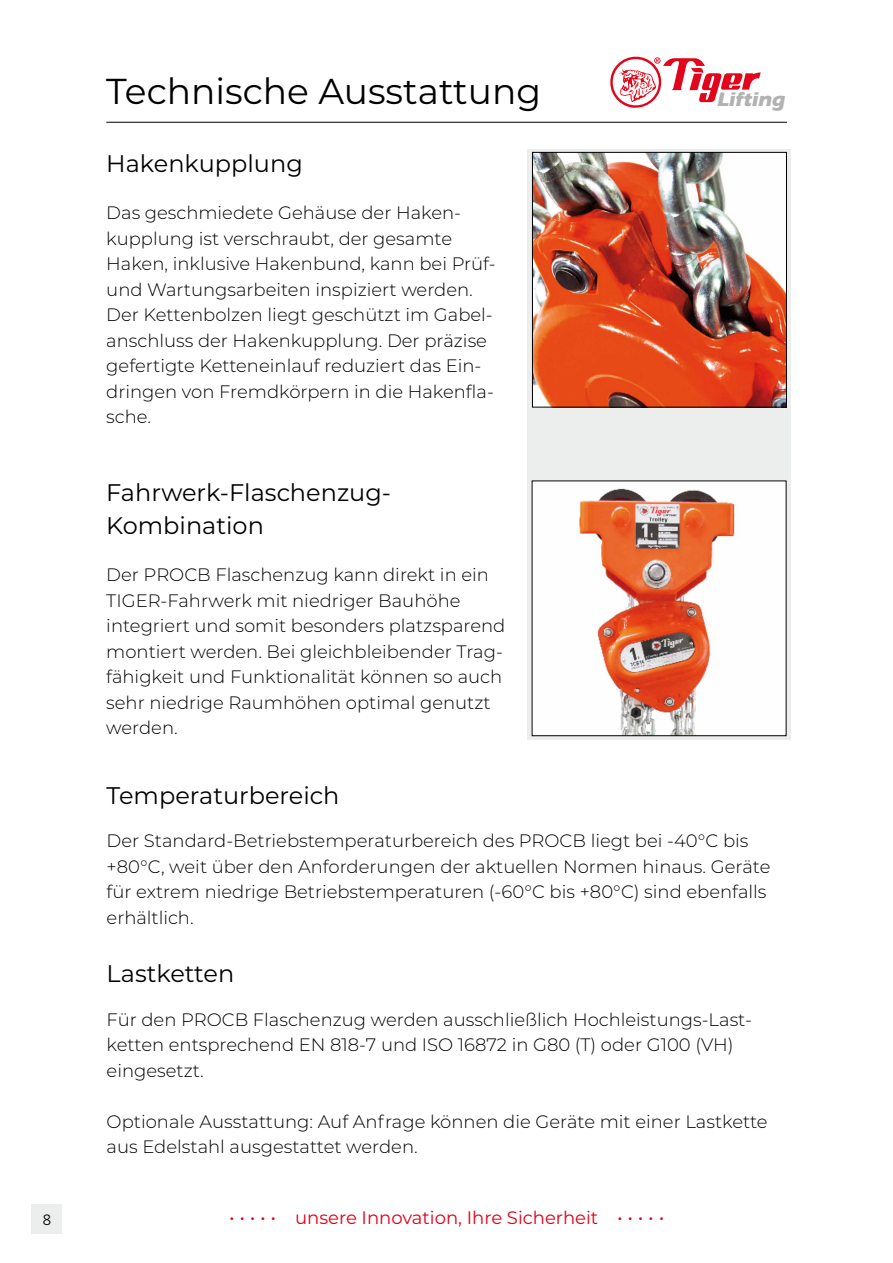
<style>
.page{position:relative;width:893px;height:1263px;background:#fff}
.page>*{position:absolute;margin:0;border:0;box-sizing:border-box;transform-origin:0 0}
.t1{font:36px "Montserrat";color:#000}
.t2{font:24px/33px "Montserrat";color:#000}
.t3{font:700 20.25px "Eras ITC";color:#b3b2b3}
.t4{font:300 18px/25.5px "Montserrat";color:#000}
.t5{font:18px "Montserrat";color:#e2001a}
.t6{font:300 15px "Frutiger";color:#000}
</style>
<div class="page">
<div style="left:32px;top:1204px;width:30px;height:30px;background:#eceded"></div>
<svg style="left:610px;top:57px;width:151px;height:51px"></svg>
<hr style="left:106px;top:122px;width:681px;height:1px;background:#000">
<div style="left:527px;top:150px;width:263px;height:590px;background:#eceded"></div>
<img style="left:534px;top:482px;width:250px;height:252px">
<img style="left:534px;top:154px;width:251px;height:251px">
<div style="left:532px;top:152px;width:255px;height:255px;border:1px solid #000"></div>
<p class="t6" style="left:43px;top:1211px;width:10px">8</p>
<h1 class="t1" style="left:106px;top:66px;width:436px">Technische Ausstattung</h1>
<h2 class="t2" style="left:106px;top:146px;width:198px">Hakenkupplung</h2>
<p class="t4" style="left:106px;top:199px;width:391px">Das geschmiedete Gehäuse der Haken&shy;kupplung ist verschraubt, der gesamte Haken, inklusive Hakenbund, kann bei Prüf&shy;und Wartungsarbeiten inspiziert werden.<br>Der Kettenbolzen liegt geschützt im Gabel&shy;anschluss der Hakenkupplung. Der präzise gefertigte Ketteneinlauf reduziert das Ein&shy;dringen von Fremdkörpern in die Hakenfla&shy;sche.</p>
<h2 class="t2" style="left:106px;top:475px;width:286px">Fahrwerk-Flaschenzug-<br>Kombination</h2>
<p class="t4" style="left:106px;top:562px;width:401px">Der PROCB Flaschenzug kann direkt in ein TIGER-Fahrwerk mit niedriger Bauhöhe integriert und somit besonders platzsparend montiert werden. Bei gleichbleibender Trag&shy;fähigkeit und Funktionalität können so auch sehr niedrige Raumhöhen optimal genutzt werden.</p>
<p class="t3" style="left:717px;top:88px;width:73px">Lifting</p>
<h2 class="t2" style="left:107px;top:778px;width:234px">Temperaturbereich</h2>
<p class="t4" style="left:107px;top:828px;width:665px">Der Standard-Betriebstemperaturbereich des PROCB liegt bei -40°C bis +80°C, weit über den Anforderungen der aktuellen Normen hinaus. Geräte für extrem niedrige Betriebstemperaturen (-60°C bis +80°C) sind ebenfalls erhältlich.</p>
<h2 class="t2" style="left:107px;top:956px;width:129px">Lastketten</h2>
<p class="t4" style="left:107px;top:1006px;width:647px">Für den PROCB Flaschenzug werden ausschließlich Hochleistungs-Last&shy;ketten entsprechend EN 818-7 und ISO 16872 in G80 (T) oder G100 (VH) eingesetzt.</p>
<p class="t4" style="left:107px;top:1108px;width:662px">Optionale Ausstattung: Auf Anfrage können die Geräte mit einer Lastkette aus Edelstahl ausgestattet werden.</p>
<p class="t5" style="left:229px;top:1205px;width:437px">• • • • • unsere Innovation, Ihre Sicherheit • • • • •</p>
</div>
